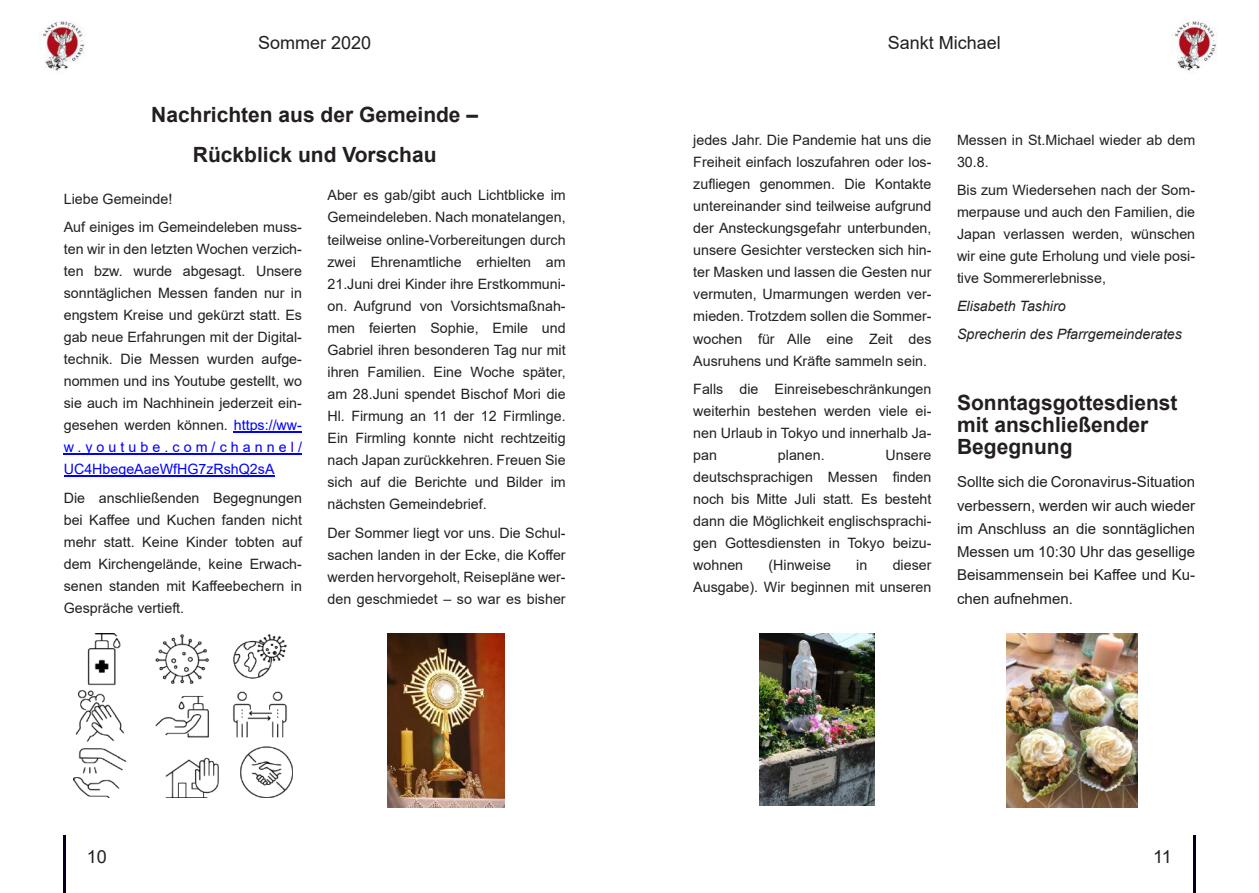
<style>
.page{position:relative;width:1259px;height:893px;background:#fff}
.page>*{position:absolute;margin:0;border:0;box-sizing:border-box;transform-origin:0 0}
.t1{font:700 21px/21.8px "Arial";color:#231f20;text-align:center}
.t2{font:18px "Arial";color:#231f20}
.t3{font:15px/23.2px "Arial";color:#231f20;text-align:justify}
.t4{font:14.25px/22px "Arial";color:#231f20;text-align:justify}
.t5{font:italic 14.25px/28px "Arial";color:#231f20}
.s1{color:#00f}
</style>
<div class="page">
<hr style="left:1193px;top:836px;width:2px;height:57px;background:#02001c">
<hr style="left:64px;top:836px;width:2px;height:57px;background:#02001c">
<hr style="left:234px;top:432px;width:68px;height:1px;background:#00f">
<hr style="left:64px;top:454px;width:238px;height:1px;background:#00f">
<hr style="left:64px;top:476px;width:210px;height:1px;background:#00f">
<img style="left:1006px;top:634px;width:131px;height:174px">
<img style="left:1171px;top:21px;width:46px;height:50px">
<img style="left:39px;top:21px;width:46px;height:50px">
<img style="left:74px;top:634px;width:218px;height:163px">
<img style="left:388px;top:634px;width:116px;height:174px">
<img style="left:759px;top:634px;width:115px;height:172px">
<p class="t2" style="left:258px;top:36px;width:115px">Sommer 2020</p>
<p class="t2" style="left:887px;top:36px;width:115px">Sankt Michael</p>
<h1 class="t1" style="left:151px;top:97px;width:328px;line-height:39.8px">Nachrichten aus der Gemeinde –<br>Rückblick und Vorschau</h1>
<p class="t4" style="left:64px;top:186px;width:240px;line-height:28px">Liebe Gemeinde!<br>Auf einiges im Gemeindeleben muss-</p>
<p class="t4" style="left:64px;top:239px;width:240px">ten wir in den letzten Wochen verzich&shy;ten bzw. wurde abgesagt. Unsere sonntäglichen Messen fanden nur in engstem Kreise und gekürzt statt. Es gab neue Erfahrungen mit der Digital&shy;technik. Die Messen wurden aufge&shy;nommen und ins Youtube gestellt, wo sie auch im Nachhinein jederzeit ein&shy;gesehen werden können. <span class="s1">https://ww&shy;w.youtube.com/channel/ UC4HbegeAaeWfHG7zRshQ2sA</span></p>
<p class="t4" style="left:64px;top:488px;width:240px">Die anschließenden Begegnungen bei Kaffee und Kuchen fanden nicht mehr statt. Keine Kinder tobten auf dem Kirchengelände, keine Erwach&shy;senen standen mit Kaffeebechern in Gespräche vertieft.</p>
<p class="t4" style="left:327px;top:186px;width:240px">Aber es gab/gibt auch Lichtblicke im Gemeindeleben. Nach monatelangen, teilweise online-Vorbereitungen durch zwei Ehrenamtliche erhielten am 21.Juni drei Kinder ihre Erstkommuni&shy;on. Aufgrund von Vorsichtsmaßnah&shy;men feierten Sophie, Emile und Gabriel ihren besonderen Tag nur mit ihren Familien. Eine Woche später, am 28.Juni spendet Bischof Mori die Hl. Firmung an 11 der 12 Firmlinge.<br>Ein Firmling konnte nicht rechtzeitig nach Japan zurückkehren. Freuen Sie sich auf die Berichte und Bilder im nächsten Gemeindebrief.</p>
<p class="t4" style="left:327px;top:523px;width:240px">Der Sommer liegt vor uns. Die Schul&shy;sachen landen in der Ecke, die Koffer werden hervorgeholt, Reisepläne wer&shy;den geschmiedet – so war es bisher</p>
<p class="t2" style="left:87px;top:850px;width:22px">10</p>
<p class="t4" style="left:693px;top:130px;width:240px">jedes Jahr. Die Pandemie hat uns die Freiheit einfach loszufahren oder los&shy;zufliegen genommen. Die Kontakte untereinander sind teilweise aufgrund der Ansteckungsgefahr unterbunden, unsere Gesichter verstecken sich hin&shy;ter Masken und lassen die Gesten nur vermuten, Umarmungen werden ver&shy;mieden. Trotzdem sollen die Sommer&shy;wochen für Alle eine Zeit des Ausruhens und Kräfte sammeln sein.</p>
<p class="t4" style="left:693px;top:379px;width:240px">Falls die Einreisebeschränkungen weiterhin bestehen werden viele ei&shy;nen Urlaub in Tokyo und innerhalb Ja&shy;pan</p>
<p class="t4" style="left:693px;top:445px;width:240px;text-indent:192px">Unsere deutschsprachigen Messen finden noch bis Mitte Juli statt. Es besteht dann die Möglichkeit englischsprachi&shy;gen Gottesdiensten in Tokyo beizu&shy;wohnen</p>
<p class="t4" style="left:778px;top:445px;width:48px">planen.</p>
<p class="t4" style="left:768px;top:556px;width:64px">(Hinweise</p>
<p class="t4" style="left:856px;top:556px;width:13px">in</p>
<p class="t4" style="left:693px;top:556px;width:240px;text-align:right">dieser<br>Ausgabe). Wir beginnen mit unseren</p>
<p class="t4" style="left:957px;top:130px;width:240px">Messen in St.Michael wieder ab dem<br>30.8.</p>
<p class="t4" style="left:957px;top:180px;width:240px">Bis zum Wiedersehen nach der Som&shy;merpause und auch den Familien, die Japan verlassen werden, wünschen wir eine gute Erholung und viele posi&shy;tive Sommererlebnisse,</p>
<p class="t5" style="left:957px;top:294px;width:226px">Elisabeth Tashiro<br>Sprecherin des Pfarrgemeinderates</p>
<h1 class="t1" style="left:957px;top:394px;width:222px;text-align:left">Sonntagsgottesdienst mit anschließender<br>Begegnung</h1>
<p class="t3" style="left:957px;top:472px;width:240px">Sollte sich die Coronavirus-Situation verbessern, werden wir auch wieder im Anschluss an die sonntäglichen Messen um 10:30 Uhr das gesellige Beisammensein bei Kaffee und Ku&shy;chen aufnehmen.</p>
<p class="t2" style="left:1153px;top:850px;width:20px">11</p>
</div>
